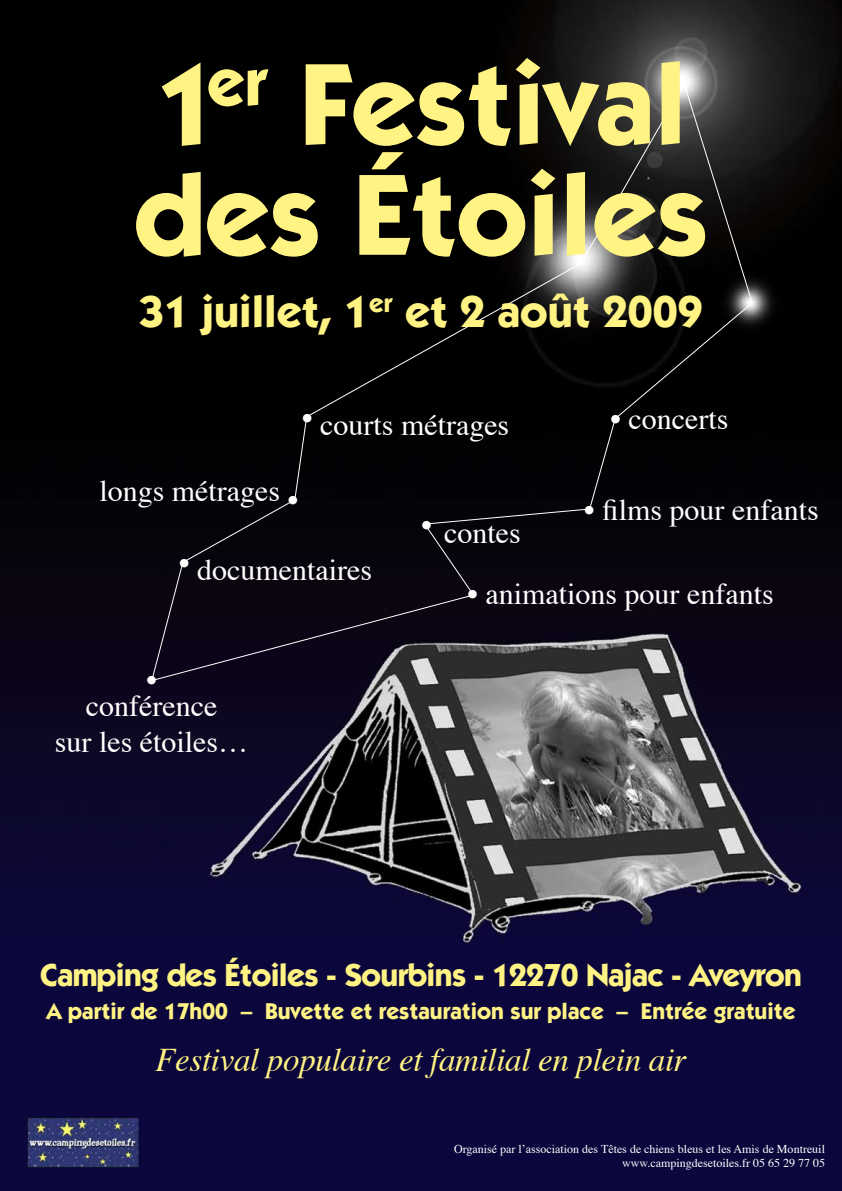
<style>
.page{position:relative;width:842px;height:1191px;background:#fff}
.page>*{position:absolute;margin:0;border:0;box-sizing:border-box;transform-origin:0 0}
.t1{font:700 116.2px/110.7px "Itc Kabel";color:#fff384}
.t2{font:700 45px "Itc Kabel";color:#fff384}
.t3{font:italic 33px "Times";letter-spacing:-.01em;color:#fff384}
.t4{font:700 32px "Itc Kabel";letter-spacing:-.02em;color:#fff384}
.t5{font:30px/26px "Times";color:#fff;text-align:center}
.t6{font:700 23px "Itc Kabel";color:#fff384}
.t7{font:12px/14.4px "Times";color:#fff;text-align:right}
</style>
<div class="page">
<img style="left:0;top:0;width:842px;height:1191px">
<svg style="left:150px;top:82px;width:603px;height:600px"></svg>
<img style="left:27px;top:1117px;width:112px;height:50px">
<h1 class="t1" style="left:134px;top:47px;width:576px">1<sup>er</sup> Festival des Étoiles</h1>
<h2 class="t2" style="left:139px;top:284px;width:565px">31 juillet, 1<sup>er</sup> et 2 août 2009</h2>
<p class="t5" style="left:302px;top:409px;width:209px">• courts métrages</p>
<p class="t5" style="left:99px;top:476px;width:200px">longs métrages •</p>
<p class="t5" style="left:179px;top:554px;width:194px">• documentaires</p>
<p class="t5" style="left:422px;top:517px;width:101px">• contes</p>
<p class="t5" style="left:610px;top:403px;width:119px">• concerts</p>
<p class="t5" style="left:584px;top:494px;width:236px">• films pour enfants</p>
<p class="t5" style="left:86px;top:664px;width:133px">• conférence</p>
<p class="t5" style="left:55px;top:726px;width:195px">sur les étoiles…</p>
<p class="t5" style="left:467px;top:578px;width:308px">• animations pour enfants</p>
<p class="t4" style="left:40px;top:955px;width:763px">Camping des Étoiles - Sourbins - 12270 Najac - Aveyron</p>
<p class="t6" style="left:46px;top:997px;width:751px">A partir de 17h00 – Buvette et restauration sur place – Entrée gratuite</p>
<p class="t3" style="left:155px;top:1030px;width:533px">Festival populaire et familial en plein air</p>
<p class="t7" style="left:454px;top:1140px;width:372px">Organisé par l’association des Têtes de chiens bleus et les Amis de Montreuil www.campingdesetoiles.fr 05 65 29 77 05</p>
</div>
